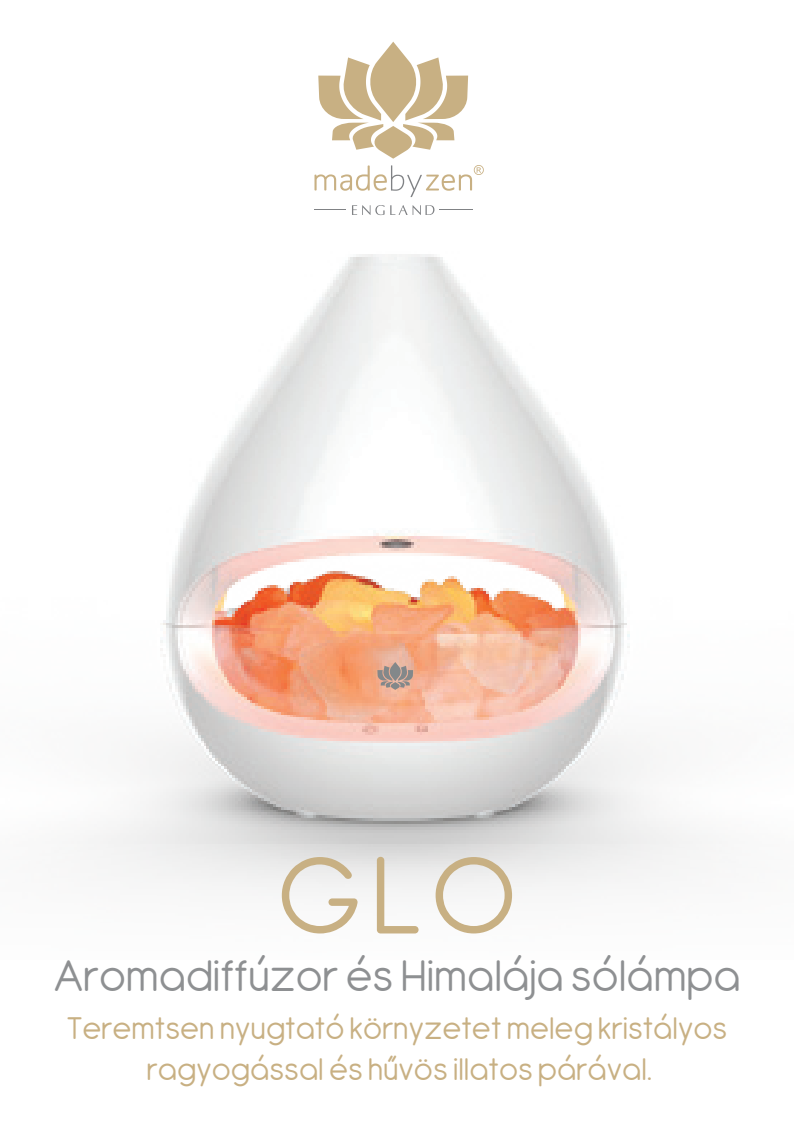
<style>
.page{position:relative;width:794px;height:1134px;background:#fff}
.page>*{position:absolute;margin:0;border:0;box-sizing:border-box;transform-origin:0 0}
.t1{font:120px "Antipasto";color:#c8b083}
.t2{font:48px "Antipasto";color:#8e9092}
.t3{font:34px/40.8px "Antipasto";color:#c8b083;text-align:center}
</style>
<div class="page">
<img style="left:85px;top:41px;width:617px;height:804px">
<svg style="left:377px;top:662px;width:36px;height:28px"></svg>
<div style="left:0;top:845px;width:794px;height:149px;background:linear-gradient(to bottom,#eee,#fff)"></div>
<svg style="left:318px;top:42px;width:150px;height:117px"></svg>
<svg style="left:352px;top:205px;width:82px;height:10px"></svg>
<hr style="left:439px;top:210px;width:33px;height:1px;background:#808285">
<hr style="left:314px;top:209px;width:32px;height:1px;background:#808285">
<svg style="left:314px;top:165px;width:170px;height:32px"></svg>
<h1 class="t1" style="left:277px;top:796px;width:241px">GLO</h1>
<h2 class="t2" style="left:53px;top:936px;width:689px">Aromadiffúzor és Himalája sólámpa</h2>
<p class="t3" style="left:67px;top:1006px;width:662px">Teremtsen nyugtató környzetet meleg kristályos ragyogással és hűvös illatos párával.</p>
</div>
